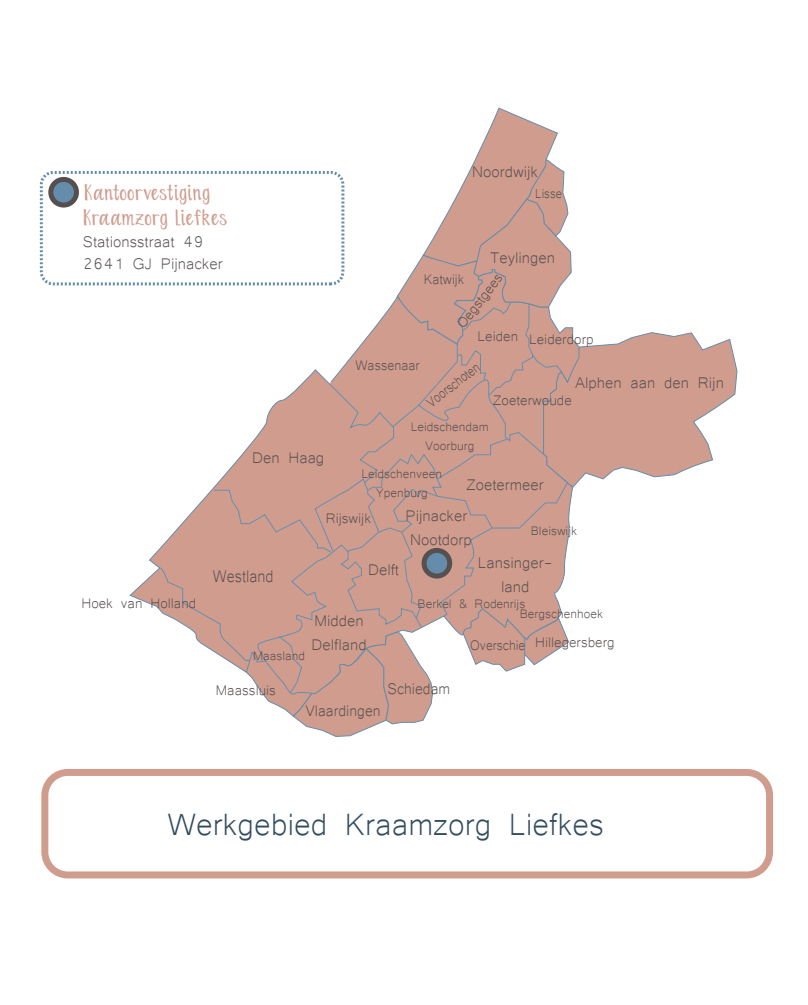
<style>
.page{position:relative;width:808px;height:1005px;background:#fff}
.page>*{position:absolute;margin:0;border:0;box-sizing:border-box;transform-origin:0 0}
.t1{font:40px "Microsoft Yi Baiti";color:#314c5e}
.t2{font:22px "Microsoft Yi Baiti";color:#554f4f;scale:.88 1}
.t3{font:21px/25.2px "Orange Blossoms";letter-spacing:.005em;color:#d09c8e}
.t4{font:20px/24px "Microsoft Yi Baiti";color:#554f4f}
.t5{font:20px "Microsoft Yi Baiti";color:#554f4f;scale:.94 1}
.t6{font:18px "Microsoft Yi Baiti";color:#554f4f}
.t7{font:18px "Microsoft Yi Baiti";color:#554f4f;scale:.91 1}
.t8{font:18px "Microsoft Yi Baiti";color:#554f4f;scale:.94 1}
.t9{font:18px "Microsoft Yi Baiti";color:#554f4f;scale:.84 1}
.t10{font:17px "Microsoft Yi Baiti";color:#554f4f;scale:.91 1}
.t11{font:16px/19.2px "Microsoft Yi Baiti";color:#554f4f;text-align:center}
</style>
<div class="page">
<svg style="left:130px;top:107px;width:608px;height:630px"></svg>
<svg style="left:51px;top:179px;width:25px;height:26px"></svg>
<div style="left:48px;top:177px;width:31px;height:31px;border:5px solid #554f4f;border-radius:50%"></div>
<div style="left:40px;top:171px;width:304px;height:114px;border:3px dashed #658dab;border-radius:12px"></div>
<div style="left:41px;top:769px;width:732px;height:109px;border:7px solid #d09c8e;border-radius:23px"></div>
<p class="t3" style="left:83px;top:180px;width:145px">Kantoorvestiging<br>Kraamzorg Liefkes</p>
<p class="t4" style="left:83px;top:229px;width:141px;line-height:22px">Stationsstraat 49<br>2641 GJ Pijnacker</p>
<p class="t4" style="left:252px;top:444px;width:74px">Den Haag</p>
<p class="t4" style="left:472px;top:158px;width:67px">Noordwijk</p>
<p class="t10" style="left:535px;top:183px;width:31px">Lisse</p>
<p class="t4" style="left:490px;top:244px;width:67px">Teylingen</p>
<p class="t6" style="left:451px;top:320px;width:70px;rotate:-52deg">Oegstgeest</p>
<p class="t8" style="left:424px;top:269px;width:44px">Katwijk</p>
<p class="t6" style="left:477px;top:325px;width:42px">Leiden</p>
<p class="t6" style="left:529px;top:329px;width:66px">Leiderdorp</p>
<p class="t8" style="left:355px;top:355px;width:70px">Wassenaar</p>
<p class="t9" style="left:422px;top:396px;width:77px;rotate:-38deg">Voorschoten</p>
<p class="t4" style="left:575px;top:369px;width:150px">Alphen aan den Rijn</p>
<p class="t6" style="left:493px;top:390px;width:80px">Zoeterwoude</p>
<p class="t11" style="left:411px;top:416px;width:79px">Leidschendam<br>Voorburg</p>
<p class="t6" style="left:81px;top:593px;width:116px">Hoek van Holland</p>
<p class="t2" style="left:213px;top:563px;width:70px">Westland</p>
<p class="t11" style="left:253px;top:645px;width:54px">Maasland</p>
<p class="t11" style="left:361px;top:463px;width:82px">Leidschenveen<br>Ypenburg</p>
<p class="t4" style="left:406px;top:468px;width:140px;line-height:31px;text-indent:61px">Zoetermeer<br>Pijnacker</p>
<p class="t4" style="left:410px;top:526px;width:63px">Nootdorp</p>
<p class="t6" style="left:326px;top:507px;width:47px">Rijswijk</p>
<p class="t4" style="left:368px;top:556px;width:32px">Delft</p>
<p class="t4" style="left:478px;top:549px;width:76px;text-align:center">Lansinger&shy;land</p>
<p class="t11" style="left:531px;top:520px;width:48px">Bleiswijk</p>
<p class="t4" style="left:312px;top:607px;width:57px">Midden<br>Delfland</p>
<p class="t11" style="left:418px;top:593px;width:109px">Berkel &amp; Rodenrijs</p>
<p class="t11" style="left:520px;top:603px;width:85px">Bergschenhoek</p>
<p class="t7" style="left:470px;top:631px;width:160px">Overschie Hillegersberg</p>
<p class="t6" style="left:216px;top:680px;width:62px">Maassluis</p>
<p class="t5" style="left:387px;top:677px;width:68px">Schiedam</p>
<p class="t5" style="left:305px;top:699px;width:82px">Vlaardingen</p>
<h1 class="t1" style="left:167px;top:801px;width:438px">Werkgebied Kraamzorg Liefkes</h1>
</div>
